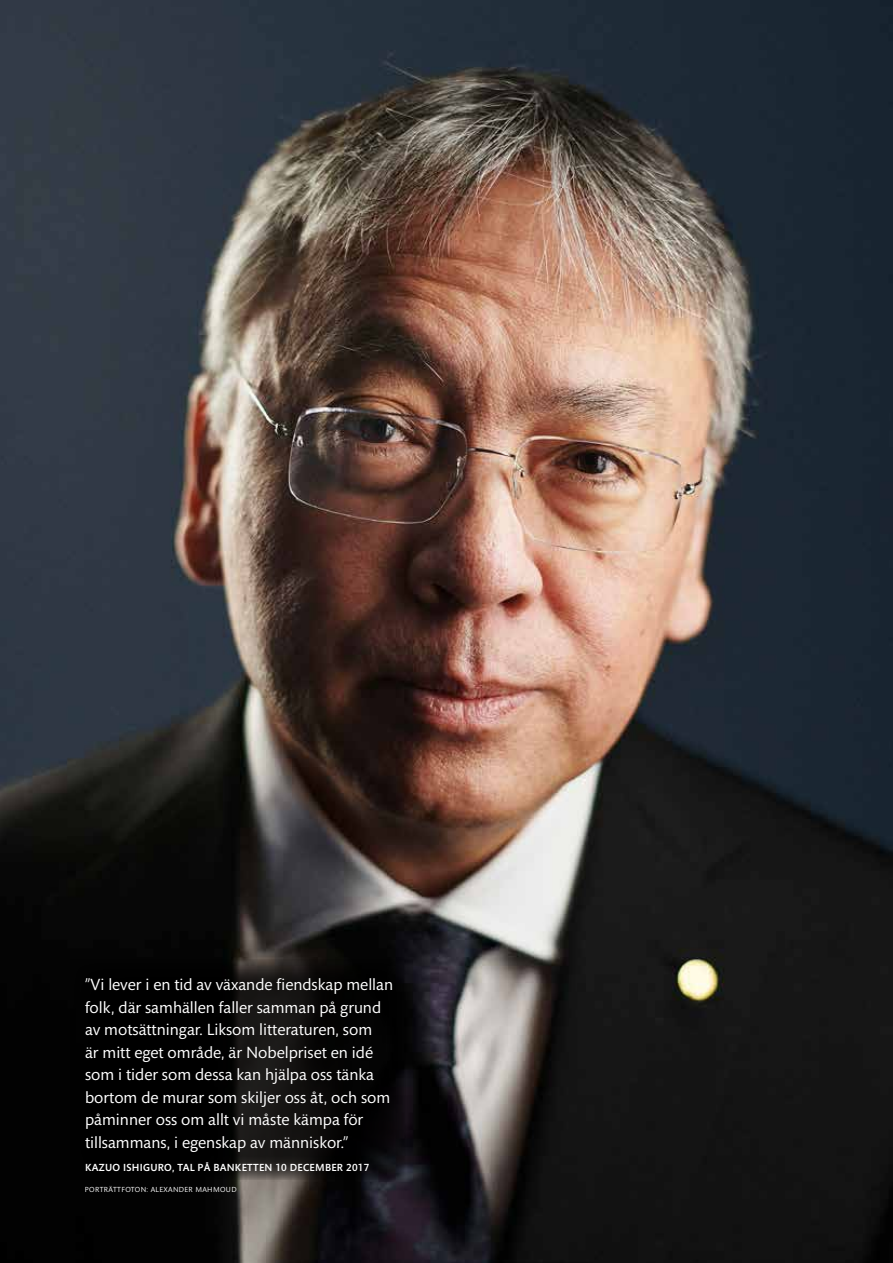
<style>
.page{position:relative;width:893px;height:1263px;background:#fff}
.page>*{position:absolute;margin:0;border:0;box-sizing:border-box;transform-origin:0 0}
.t1{font:16.5px/22.5px "Mundo Sans Std";color:#fff}
.t2{font:500 10.5px "Mundo Sans Std";letter-spacing:.025em;color:#fff}
.t3{font:7.5px "Mundo Sans Std";letter-spacing:.05em;color:#fff}
</style>
<div class="page">
<img style="left:0;top:0;width:893px;height:1263px">
<svg style="left:70px;top:959px;width:336px;height:221px;fill:#020202"></svg>
<p class="t1" style="left:85px;top:974px;width:310px">”Vi lever i en tid av växande fiendskap mellan folk, där samhällen faller samman på grund av motsättningar. Liksom litteraturen, som<br>är mitt eget område, är Nobelpriset en idé som i tider som dessa kan hjälpa oss tänka bortom de murar som skiljer oss åt, och som påminner oss om allt vi måste kämpa för tillsammans, i egenskap av människor.”</p>
<p class="t2" style="left:85px;top:1162px;width:286px">KAZUO ISHIGURO, TAL PÅ BANKETTEN 10 DECEMBER 2017</p>
<p class="t3" style="left:85px;top:1185px;width:153px">PORTRÄTTFOTON: ALEXANDER MAHMOUD</p>
</div>
